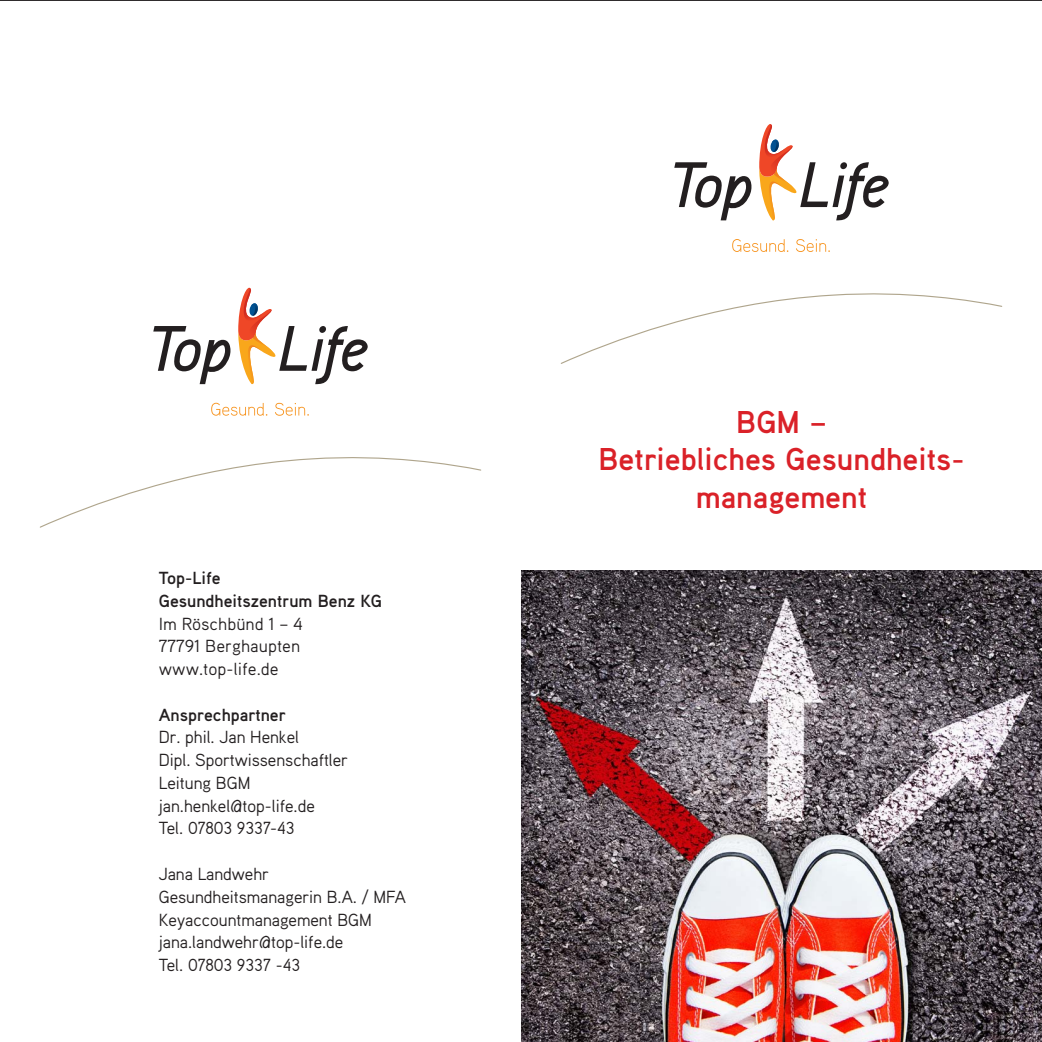
<style>
.page{position:relative;width:1042px;height:1042px;background:#fff}
.page>*{position:absolute;margin:0;border:0;box-sizing:border-box;transform-origin:0 0}
.headline_18pt{font:700 31.5px/37.8px "Aaux";color:#da2128;text-align:center}
.body_13pt{font:17.5px "Aaux";color:#231f20}
.body_13pt-2{font:17.5px "Aaux Pro OT";color:#231f20}
.body_13pt-3{font:700 17.5px/22.8px "Aaux Pro OT";color:#231f20}
.body_13pt-4{font:700 17.5px "Aaux";color:#231f20}
</style>
<div class="page">
<svg style="left:674px;top:162px;width:78px;height:58px"></svg>
<svg style="left:759px;top:124px;width:129px;height:97px"></svg>
<svg style="left:732px;top:239px;width:56px;height:13px"></svg>
<svg style="left:796px;top:239px;width:34px;height:13px"></svg>
<svg style="left:561px;top:293px;width:441px;height:71px"></svg>
<img style="left:521px;top:570px;width:521px;height:472px">
<svg style="left:153px;top:326px;width:78px;height:58px"></svg>
<svg style="left:238px;top:288px;width:130px;height:97px"></svg>
<svg style="left:211px;top:403px;width:56px;height:13px"></svg>
<svg style="left:275px;top:403px;width:34px;height:13px"></svg>
<svg style="left:40px;top:457px;width:441px;height:71px"></svg>
<hr style="left:0;top:0;width:1042px;height:1px;background:#231f20">
<p class="body_13pt-3" style="left:159px;top:566px;width:225px">Top-Life<br>Gesundheitszentrum Benz KG</p>
<p class="body_13pt-2" style="left:159px;top:612px;width:146px">Im Röschbünd 1 – 4</p>
<p class="body_13pt-2" style="left:159px;top:635px;width:143px">77791 Berghaupten</p>
<p class="body_13pt-2" style="left:159px;top:658px;width:121px">www.top-life.de</p>
<p class="body_13pt-4" style="left:159px;top:703px;width:128px">Ansprechpartner</p>
<p class="body_13pt" style="left:159px;top:726px;width:142px">Dr. phil. Jan Henkel</p>
<p class="body_13pt" style="left:159px;top:749px;width:191px">Dipl. Sportwissenschaftler</p>
<p class="body_13pt" style="left:159px;top:772px;width:93px">Leitung BGM</p>
<p class="body_13pt" style="left:159px;top:794px;width:157px">jan.henkel@top-life.de</p>
<p class="body_13pt" style="left:159px;top:817px;width:137px">Tel. 07803 9337-43</p>
<p class="body_13pt" style="left:159px;top:863px;width:112px">Jana Landwehr</p>
<p class="body_13pt" style="left:159px;top:885px;width:249px">Gesundheitsmanagerin B.A. / MFA</p>
<p class="body_13pt" style="left:159px;top:908px;width:215px">Keyaccountmanagement BGM</p>
<p class="body_13pt" style="left:159px;top:931px;width:186px">jana.landwehr@top-life.de</p>
<p class="body_13pt" style="left:159px;top:954px;width:143px">Tel. 07803 9337 -43</p>
<p class="headline_18pt" style="left:736px;top:402px;width:92px">BGM –</p>
<p class="headline_18pt" style="left:598px;top:439px;width:367px">Betriebliches Gesundheits&shy;management</p>
</div>
